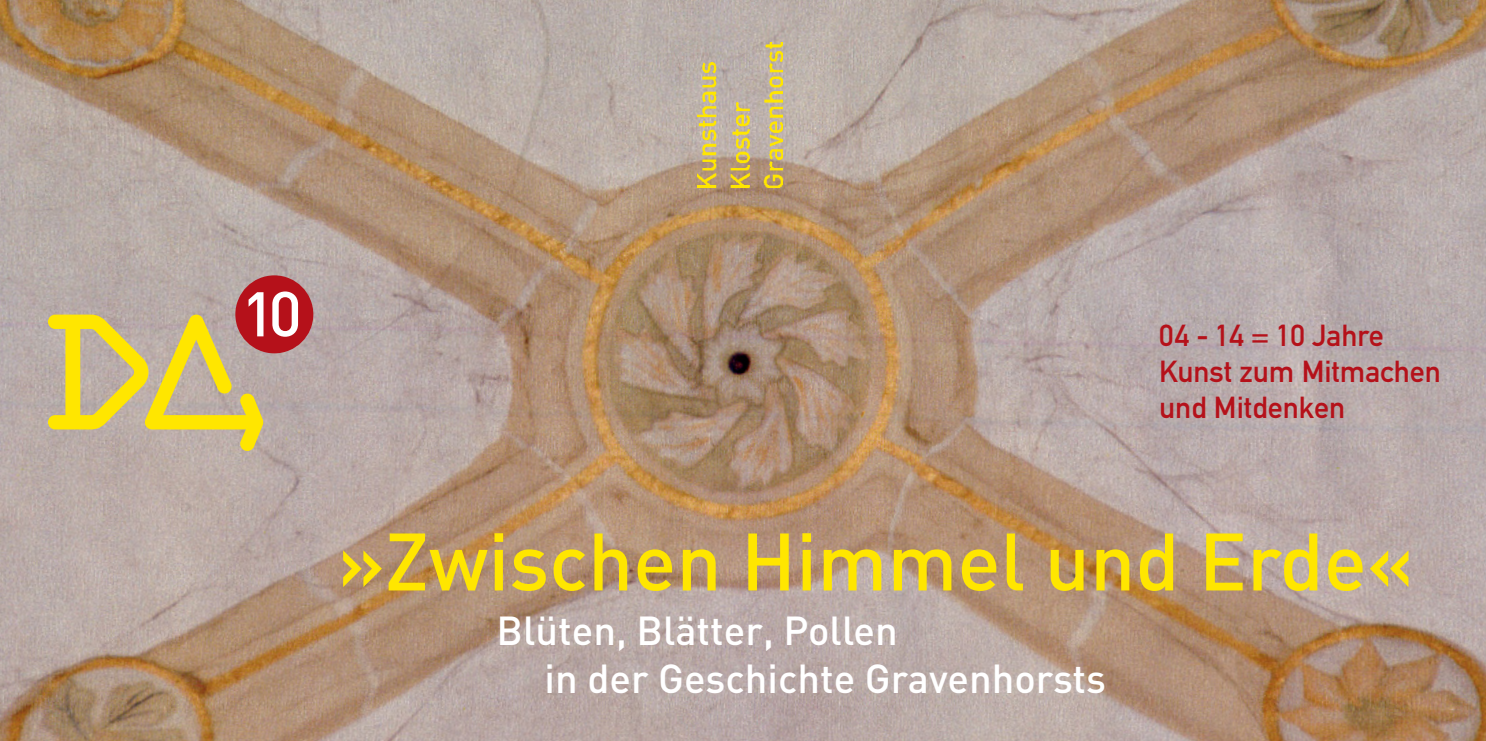
<style>
.page{position:relative;width:1486px;height:741px;background:#fff}
.page>*{position:absolute;margin:0;border:0;box-sizing:border-box;transform-origin:0 0}
.t1{font:500 80px "DIN";color:#ffe600}
.t2{font:500 40px/48px "DIN";color:#fff}
.t3{font:30px/36px "DIN Mittelschrift";color:#b5111a}
</style>
<div class="page">
<img style="left:0;top:0;width:1485px;height:740px">
<div style="left:235px;top:275px;width:78px;height:78px;background:#b5111a;border-radius:50%"></div>
<svg style="left:48px;top:292px;width:215px;height:159px;background:#ccb777"></svg>
<svg style="left:272px;top:291px;width:26px;height:46px"></svg>
<img style="left:697px;top:43px;width:86px;height:144px">
<p class="t3" style="left:1159px;top:320px;width:283px">04 - 14 = 10 Jahre<br>Kunst zum Mitmachen und Mitdenken</p>
<h1 class="t1" style="left:337px;top:533px;width:1078px">»Zwischen Himmel und Erde«</h1>
<p class="t2" style="left:544px;top:611px;width:563px;text-indent:-48px">Blüten, Blätter, Pollen<br>in der Geschichte Gravenhorsts</p>
</div>
